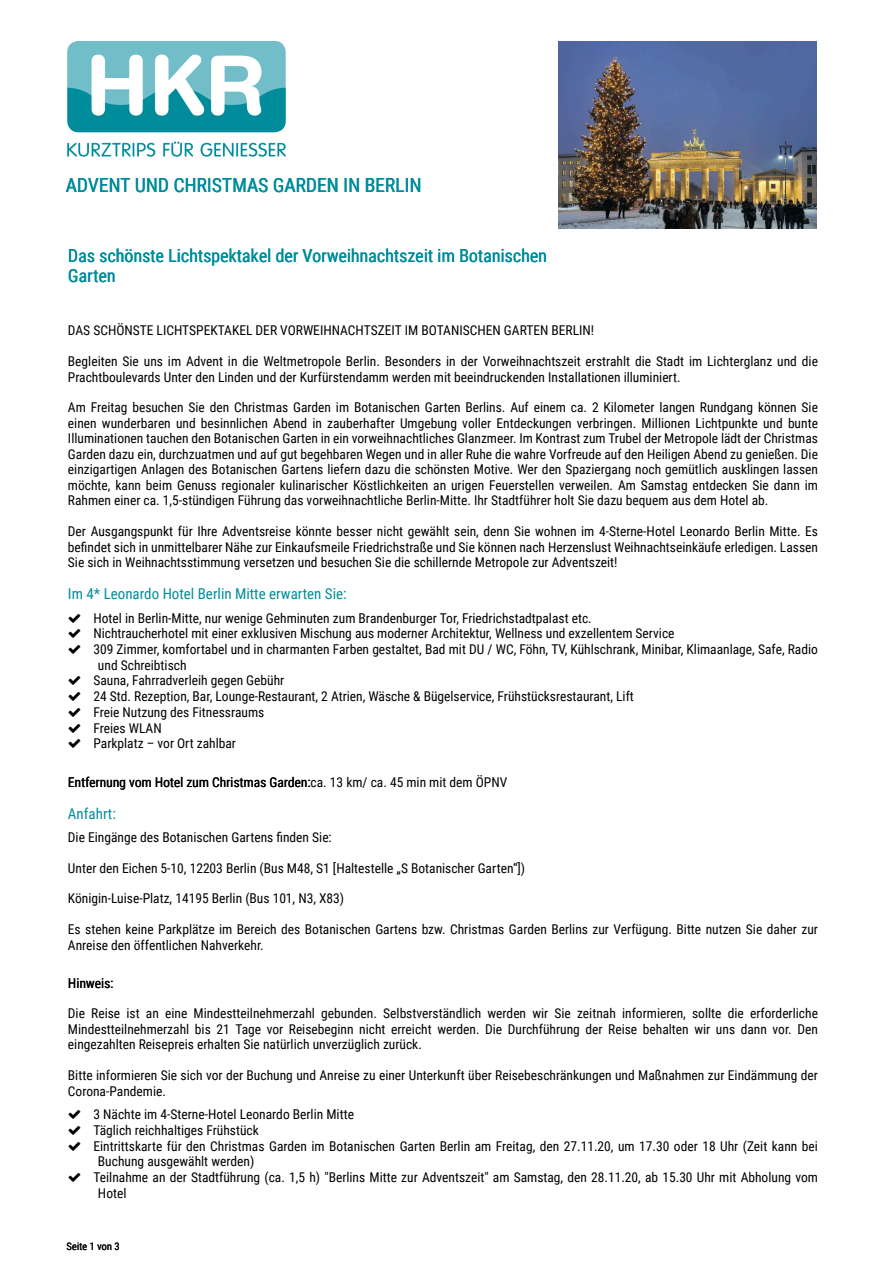
<style>
.page{position:relative;width:893px;height:1263px;background:#fff}
.page>*{position:absolute;margin:0;border:0;box-sizing:border-box;transform-origin:0 0}
.t1{font:19.5px "Roboto Condensed";color:#008c9b}
.t2{font:18px/20.7px "Roboto Condensed";color:#008c9b}
.t3{font:15px "Roboto Condensed";color:#008c9b}
.t4{font:13.5px/15.6px "Roboto Condensed";color:#000}
.t5{font:10.5px "Roboto Condensed";color:#000}
</style>
<div class="page">
<img style="left:67px;top:41px;width:219px;height:116px">
<img style="left:558px;top:41px;width:258px;height:188px">
<h1 class="t1" style="left:66px;top:176px;width:358px">ADVENT UND CHRISTMAS GARDEN IN BERLIN</h1>
<h2 class="t2" style="left:68px;top:246px;width:481px">Das schönste Lichtspektakel der Vorweihnachtszeit im Botanischen<br>Garten</h2>
<p class="t4" style="left:68px;top:324px;width:528px">DAS SCHÖNSTE LICHTSPEKTAKEL DER VORWEIHNACHTSZEIT IM BOTANISCHEN GARTEN BERLIN!</p>
<p class="t4" style="left:68px;top:354px;width:751px">Begleiten Sie uns im Advent in die Weltmetropole Berlin. Besonders in der Vorweihnachtszeit erstrahlt die Stadt im Lichterglanz und die<br>Prachtboulevards Unter den Linden und der Kurfürstendamm werden mit beeindruckenden Installationen illuminiert.</p>
<p class="t4" style="left:68px;top:400px;width:751px;text-align:justify">Am Freitag besuchen Sie den Christmas Garden im Botanischen Garten Berlins. Auf einem ca. 2 Kilometer langen Rundgang können Sie einen wunderbaren und besinnlichen Abend in zauberhafter Umgebung voller Entdeckungen verbringen. Millionen Lichtpunkte und bunte Illuminationen tauchen den Botanischen Garten in ein vorweihnachtliches Glanzmeer. Im Kontrast zum Trubel der Metropole lädt der Christmas Garden dazu ein, durchzuatmen und auf gut begehbaren Wegen und in aller Ruhe die wahre Vorfreude auf den Heiligen Abend zu genießen. Die einzigartigen Anlagen des Botanischen Gartens liefern dazu die schönsten Motive. Wer den Spaziergang noch gemütlich ausklingen lassen möchte, kann beim Genuss regionaler kulinarischer Köstlichkeiten an urigen Feuerstellen verweilen. Am Samstag entdecken Sie dann im Rahmen einer ca. 1,5-stündigen Führung das vorweihnachtliche Berlin-Mitte. Ihr Stadtführer holt Sie dazu bequem aus dem Hotel ab.</p>
<p class="t4" style="left:68px;top:524px;width:751px;text-align:justify">Der Ausgangspunkt für Ihre Adventsreise könnte besser nicht gewählt sein, denn Sie wohnen im 4-Sterne-Hotel Leonardo Berlin Mitte. Es befindet sich in unmittelbarer Nähe zur Einkaufsmeile Friedrichstraße und Sie können nach Herzenslust Weihnachtseinkäufe erledigen. Lassen Sie sich in Weihnachtsstimmung versetzen und besuchen Sie die schillernde Metropole zur Adventszeit!</p>
<p class="t3" style="left:68px;top:587px;width:280px">Im 4* Leonardo Hotel Berlin Mitte erwarten Sie:</p>
<p class="t4" style="left:93px;top:611px;width:500px">Hotel in Berlin-Mitte, nur wenige Gehminuten zum Brandenburger Tor, Friedrichstadtpalast etc.</p>
<p class="t4" style="left:93px;top:627px;width:583px">Nichtraucherhotel mit einer exklusiven Mischung aus moderner Architektur, Wellness und exzellentem Service</p>
<p class="t4" style="left:93px;top:642px;width:726px">309 Zimmer, komfortabel und in charmanten Farben gestaltet, Bad mit DU / WC, Föhn, TV, Kühlschrank, Minibar, Klimaanlage, Safe, Radio</p>
<p class="t4" style="left:98px;top:658px;width:90px">und Schreibtisch</p>
<p class="t4" style="left:93px;top:674px;width:192px">Sauna, Fahrradverleih gegen Gebühr</p>
<p class="t4" style="left:93px;top:689px;width:542px">24 Std. Rezeption, Bar, Lounge-Restaurant, 2 Atrien, Wäsche &amp; Bügelservice, Frühstücksrestaurant, Lift</p>
<p class="t4" style="left:93px;top:705px;width:172px">Freie Nutzung des Fitnessraums</p>
<p class="t4" style="left:93px;top:721px;width:70px">Freies WLAN</p>
<p class="t4" style="left:93px;top:737px;width:144px">Parkplatz – vor Ort zahlbar</p>
<p class="t4" style="left:68px;top:775px;width:441px">Entfernung vom Hotel zum Christmas Garden:ca. 13 km/ ca. 45 min mit dem ÖPNV</p>
<p class="t3" style="left:68px;top:806px;width:49px">Anfahrt:</p>
<p class="t4" style="left:68px;top:830px;width:265px">Die Eingänge des Botanischen Gartens finden Sie:</p>
<p class="t4" style="left:68px;top:861px;width:459px">Unter den Eichen 5-10, 12203 Berlin (Bus M48, S1 [Haltestelle „S Botanischer Garten“])</p>
<p class="t4" style="left:68px;top:892px;width:278px">Königin-Luise-Platz, 14195 Berlin (Bus 101, N3, X83)</p>
<p class="t4" style="left:68px;top:922px;width:751px">Es stehen keine Parkplätze im Bereich des Botanischen Gartens bzw. Christmas Garden Berlins zur Verfügung. Bitte nutzen Sie daher zur<br>Anreise den öffentlichen Nahverkehr.</p>
<p class="t4" style="left:68px;top:976px;width:47px">Hinweis:</p>
<p class="t4" style="left:68px;top:1007px;width:751px;text-align:justify">Die Reise ist an eine Mindestteilnehmerzahl gebunden. Selbstverständlich werden wir Sie zeitnah informieren, sollte die erforderliche Mindestteilnehmerzahl bis 21 Tage vor Reisebeginn nicht erreicht werden. Die Durchführung der Reise behalten wir uns dann vor. Den eingezahlten Reisepreis erhalten Sie natürlich unverzüglich zurück.</p>
<p class="t4" style="left:68px;top:1069px;width:751px">Bitte informieren Sie sich vor der Buchung und Anreise zu einer Unterkunft über Reisebeschränkungen und Maßnahmen zur Eindämmung der<br>Corona-Pandemie.</p>
<p class="t4" style="left:93px;top:1107px;width:262px">3 Nächte im 4-Sterne-Hotel Leonardo Berlin Mitte</p>
<p class="t4" style="left:93px;top:1123px;width:167px">Täglich reichhaltiges Frühstück</p>
<p class="t4" style="left:93px;top:1139px;width:726px">Eintrittskarte für den Christmas Garden im Botanischen Garten Berlin am Freitag, den 27.11.20, um 17.30 oder 18 Uhr (Zeit kann bei</p>
<p class="t4" style="left:98px;top:1154px;width:158px">Buchung ausgewählt werden)</p>
<p class="t4" style="left:93px;top:1170px;width:726px">Teilnahme an der Stadtführung (ca. 1,5 h) "Berlins Mitte zur Adventszeit" am Samstag, den 28.11.20, ab 15.30 Uhr mit Abholung vom</p>
<p class="t4" style="left:98px;top:1186px;width:30px">Hotel</p>
<p class="t5" style="left:66px;top:1241px;width:55px">Seite 1 von 3</p>
</div>
